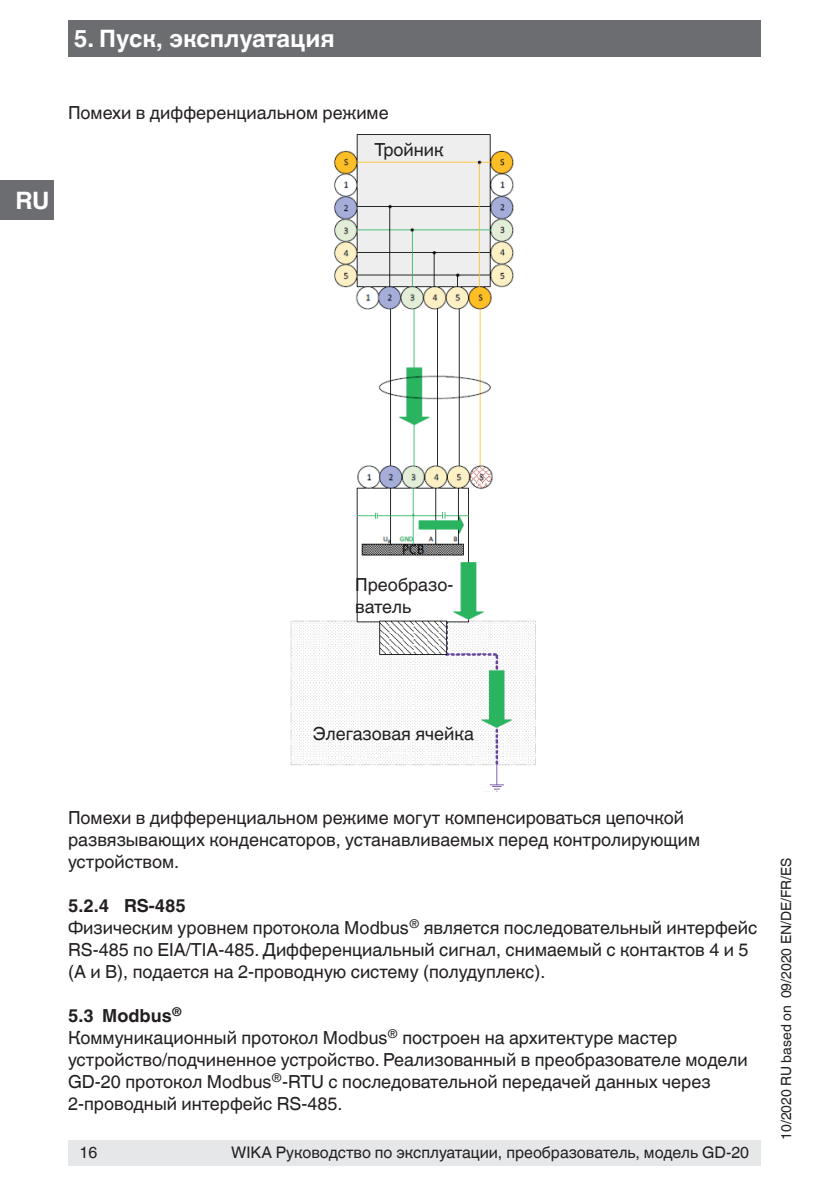
<style>
.page{position:relative;width:840px;height:1191px;background:#fff}
.page>*{position:absolute;margin:0;border:0;box-sizing:border-box;transform-origin:0 0}
.t1{font:700 24px "Helvetica World";color:#fff}
.t2{font:18px/22px "Helvetica World";color:#231f20}
.t3{font:16px "Helvetica World";color:#231f20}
.t4{font:14px "Helvetica World";color:#231f20}
.s1{font-weight:700}
</style>
<div class="page">
<div style="left:68px;top:1140px;width:692px;height:25px;background:#e6e7e9"></div>
<div style="left:0;top:180px;width:54px;height:40px;background:#6c6d70"></div>
<div style="left:68px;top:20px;width:692px;height:37px;background:#6c6d70"></div>
<img style="left:290px;top:134px;width:246px;height:657px">
<h1 class="t1" style="left:15px;top:186px;width:36px">RU</h1>
<h1 class="t1" style="left:74px;top:25px;width:262px">5. Пуск, эксплуатация</h1>
<p class="t2" style="left:68px;top:102px;width:322px">Помехи в дифференциальном режиме</p>
<p class="t2" style="left:374px;top:139px;width:71px">Тройник</p>
<p class="t2" style="left:355px;top:574px;width:100px">Преобразо&shy;ватель</p>
<p class="t2" style="left:313px;top:722px;width:162px">Элегазовая ячейка</p>
<p class="t2" style="left:68px;top:806px;width:633px">Помехи в дифференциальном режиме могут компенсироваться цепочкой развязывающих конденсаторов, устанавливаемых перед контролирующим устройством.</p>
<p class="t2" style="left:68px;top:894px;width:690px"><span class="s1">5.2.4 RS-485<br></span>Физическим уровнем протокола Modbus<sup>®</sup> является последовательный интерфейс RS-485 по EIA/TIA-485. Дифференциальный сигнал, снимаемый с контактов 4 и 5 (A и B), подается на 2-проводную систему (полудуплекс).</p>
<p class="t2" style="left:68px;top:1004px;width:680px"><span class="s1">5.3 Modbus</span><sup>®<br></sup>Коммуникационный протокол Modbus<sup>®</sup> построен на архитектуре мастер устройство/подчиненное устройство. Реализованный в преобразователе модели GD-20 протокол Modbus<sup>®</sup>-RTU с последовательной передачей данных через 2-проводный интерфейс RS-485.</p>
<p class="t3" style="left:79px;top:1143px;width:19px">16</p>
<p class="t3" style="left:231px;top:1143px;width:519px">WIKA Руководство по эксплуатации, преобразователь, модель GD-20</p>
<p class="t4" style="left:777px;top:1140px;width:284px;rotate:-90deg">10/2020 RU based on 09/2020 EN/DE/FR/ES</p>
</div>
